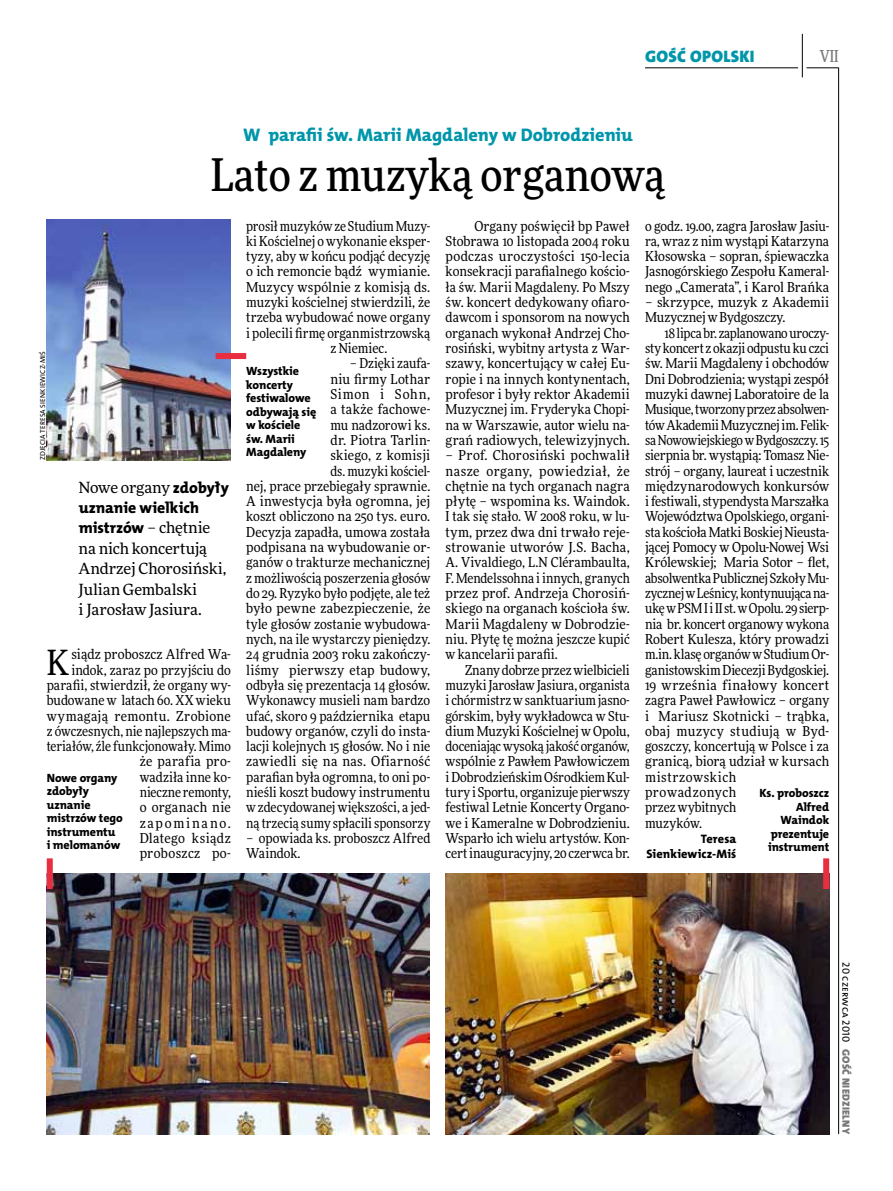
<style>
.page{position:relative;width:893px;height:1191px;background:#fff}
.page>*{position:absolute;margin:0;border:0;box-sizing:border-box;transform-origin:0 0}
.t1{font:500 45px "Freeday Narrow";color:#000}
.t2{font:34.8px "Freeday Narrow News";color:#000}
.t3{font:18.3px "The Mix HP8 Ex Bld";letter-spacing:-.005em;color:#0096aa}
.t4{font:16.65px "The Mix HP9 Blk";letter-spacing:.02em;color:#0096aa}
.t5{font:500 16.5px "Freeday Narrow";color:#787779;scale:.9 1}
.t6{font:15.75px/20.4px "The Mix HP8 Ex Bld";letter-spacing:-.005em;color:#000}
.t7{font:15.45px/20.4px "Freeday News";letter-spacing:-.01em;color:#000}
.t8{font:13.65px/15.3px "Freeday Narrow News";color:#000;text-align:justify}
.t9{font:12.3px/15.3px "The Mix HP8 Ex Bld";letter-spacing:.005em;color:#000;text-align:right}
.t10{font:12px/13.5px "The Mix HP8 Ex Bld";letter-spacing:-.005em;color:#000}
.t11{font:10.5px "The Mix HP9 Blk";letter-spacing:.025em;color:#787779}
.t12{font:10.5px "The Mix HP5 Plain";color:#000}
.t13{font:7.2px "The Mix HP5 Plain";letter-spacing:.015em;color:#000}
.s1{font-family:"The Mix HP8 Ex Bld";font-size:15.75px}
.s2{font-family:"Freeday News";font-size:15.45px}
</style>
<div class="page">
<hr style="left:806px;top:68px;width:33px;height:1px;background:#000">
<hr style="left:645px;top:68px;width:153px;height:1px;background:#000">
<hr style="left:838px;top:68px;width:1px;height:1066px;background:#000">
<hr style="left:802px;top:34px;width:1px;height:43px;background:#000">
<img style="left:446px;top:873px;width:383px;height:261px">
<img style="left:47px;top:220px;width:184px;height:240px">
<img style="left:47px;top:873px;width:383px;height:261px">
<div style="left:823px;top:858px;width:6px;height:31px;background:#e92f3f"></div>
<div style="left:47px;top:858px;width:6px;height:31px;background:#e92f3f"></div>
<div style="left:216px;top:353px;width:30px;height:6px;background:#e92f3f"></div>
<p class="t4" style="left:645px;top:46px;width:111px">GOŚĆ OPOLSKI</p>
<h3 class="t3" style="left:243px;top:123px;width:391px">W parafii św. Marii Magdaleny w Dobrodzieniu</h3>
<h1 class="t1" style="left:211px;top:147px;width:456px">Lato z muzyką organową</h1>
<p class="t5" style="left:820px;top:46px;width:22px">VII</p>
<p class="t13" style="left:38px;top:460px;width:111px;rotate:-90deg">zdjęcia Teresa Sienkiewicz-Miś</p>
<p class="t7" style="left:79px;top:476px;width:152px">Nowe organy <span class="s1">zdobyły</span></p>
<p class="t6" style="left:79px;top:497px;width:133px">uznanie wielkich mistrzów <span class="s2">– chętnie</span></p>
<p class="t7" style="left:79px;top:538px;width:149px">na nich koncertują<br>Andrzej Chorosiński,<br>Julian Gembalski<br>i Jarosław Jasiura.</p>
<p class="t8" style="left:47px;top:646px;width:186px;text-align:right">siądz proboszcz Alfred Wa&shy;indok, zaraz po przyjściu do parafii, stwierdził, że organy wy&shy;budowane w latach 60. XX wieku wymagają remontu. Zrobione z ówczesnych, nie najlepszych ma&shy;teriałów, źle funkcjonowały. Mimo że parafia pro-<br>wadziła inne ko-<br>nieczne remonty,<br>o organach nie zapominano.<br>Dlatego ksiądz<br>proboszcz po-</p>
<h2 class="t2" style="left:47px;top:641px;width:24px">K</h2>
<p class="t10" style="left:47px;top:771px;width:78px">Nowe organy zdobyły uznanie mistrzów tego instrumentu<br>i melomanów</p>
<p class="t8" style="left:246px;top:218px;width:186px">prosił muzyków ze Studium Muzy-</p>
<p class="t8" style="left:246px;top:233px;width:186px">ki Kościelnej o wykonanie eksper-</p>
<p class="t8" style="left:246px;top:248px;width:186px">tyzy, aby w końcu podjąć decyzję</p>
<p class="t8" style="left:246px;top:264px;width:186px">o ich remoncie bądź wymianie.</p>
<p class="t8" style="left:246px;top:279px;width:186px">Muzycy wspólnie z komisją ds.</p>
<p class="t8" style="left:246px;top:294px;width:186px">muzyki kościelnej stwierdzili, że</p>
<p class="t8" style="left:246px;top:310px;width:186px">trzeba wybudować nowe organy</p>
<p class="t8" style="left:246px;top:325px;width:186px">i polecili firmę organmistrzowską</p>
<p class="t8" style="left:330px;top:340px;width:58px">z Niemiec.</p>
<p class="t8" style="left:246px;top:356px;width:186px;text-align:right">– Dzięki zaufa-<br>niu firmy Lothar<br>Simon i Sohn,<br>a także fachowe-<br>mu nadzorowi ks.<br>dr. Piotra Tarlin-<br>skiego, z komisji<br>ds. muzyki kościel-<br>nej, prace przebiegały sprawnie.<br>A inwestycja była ogromna, jej koszt obliczono na 250 tys. euro.<br>Decyzja zapadła, umowa została podpisana na wybudowanie or&shy;ganów o trakturze mechanicznej z możliwością poszerzenia głosów do 29. Ryzyko było podjęte, ale też było pewne zabezpieczenie, że tyle głosów zostanie wybudowa&shy;nych, na ile wystarczy pieniędzy.<br>24 grudnia 2003 roku zakończy&shy;liśmy pierwszy etap budowy, odbyła się prezentacja 14 głosów.<br>Wykonawcy musieli nam bardzo ufać, skoro 9 października etapu budowy organów, czyli do insta&shy;lacji kolejnych 15 głosów. No i nie zawiedli się na nas. Ofiarność parafian była ogromna, to oni po&shy;nieśli koszt budowy instrumentu w zdecydowanej większości, a jed&shy;ną trzecią sumy spłacili sponsorzy</p>
<p class="t8" style="left:246px;top:830px;width:186px">– opowiada ks. proboszcz Alfred<br>Waindok.</p>
<p class="t10" style="left:246px;top:365px;width:72px">Wszystkie koncerty festiwalowe odbywają się w kościele św. Marii<br>Magdaleny</p>
<p class="t8" style="left:446px;top:218px;width:186px;text-indent:29px">Organy poświęcił bp Paweł Stobrawa 10 listopada 2004 roku podczas uroczystości 150-lecia konsekracji parafialnego kościo&shy;ła św. Marii Magdaleny. Po Mszy św. koncert dedykowany ofiaro&shy;dawcom i sponsorom na nowych organach wykonał Andrzej Cho&shy;rosiński, wybitny artysta z War&shy;szawy, koncertujący w całej Eu&shy;ropie i na innych kontynentach, profesor i były rektor Akademii Muzycznej im. Fryderyka Chopi&shy;na w Warszawie, autor wielu na&shy;grań radiowych, telewizyjnych.</p>
<p class="t8" style="left:446px;top:447px;width:186px">– Prof. Chorosiński pochwalił nasze organy, powiedział, że chętnie na tych organach nagra płytę – wspomina ks. Waindok.<br>I tak się stało. W 2008 roku, w lu&shy;tym, przez dwa dni trwało reje&shy;strowanie utworów J.S. Bacha, A. Vivaldiego, L.N Clérambaulta, F. Mendelssohna i innych, granych przez prof. Andrzeja Chorosiń&shy;skiego na organach kościoła św.<br>Marii Magdaleny w Dobrodzie&shy;niu. Płytę tę można jeszcze kupić w kancelarii parafii.</p>
<p class="t8" style="left:446px;top:662px;width:186px;text-indent:20px">Znany dobrze przez wielbicieli muzyki Jarosław Jasiura, organista i chórmistrz w sanktuarium jasno&shy;górskim, były wykładowca w Stu&shy;dium Muzyki Kościelnej w Opolu, doceniając wysoką jakość organów, wspólnie z Pawłem Pawłowiczem i Dobrodzieńskim Ośrodkiem Kul&shy;tury i Sportu, organizuje pierwszy festiwal Letnie Koncerty Organo&shy;we i Kameralne w Dobrodzieniu.<br>Wsparło ich wielu artystów. Kon&shy;cert inauguracyjny, 20 czerwca br.</p>
<p class="t8" style="left:645px;top:218px;width:186px">o godz. 19.00, zagra Jarosław Jasiu&shy;ra, wraz z nim wystąpi Katarzyna Kłosowska – sopran, śpiewaczka Jasnogórskiego Zespołu Kameral&shy;nego „Camerata”, i Karol Brańka</p>
<p class="t8" style="left:645px;top:294px;width:186px">– skrzypce, muzyk z Akademii<br>Muzycznej w Bydgoszczy.</p>
<p class="t8" style="left:645px;top:325px;width:186px;text-align:left;text-indent:20px">18 lipca br. zaplanowano uroczy&shy;sty koncert z okazji odpustu ku czci św. Marii Magdaleny i obchodów<br>Dni Dobrodzienia; wystąpi zespół muzyki dawnej Laboratoire de la<br>Musique, tworzony przez absolwen&shy;tów Akademii Muzycznej im. Felik&shy;sa Nowowiejskiego w Bydgoszczy. 15 sierpnia br. wystąpią: Tomasz Nie&shy;strój – organy, laureat i uczestnik międzynarodowych konkursów i festiwali, stypendysta Marszałka<br>Województwa Opolskiego, organi&shy;sta kościoła Matki Boskiej Nieusta&shy;jącej Pomocy w Opolu-Nowej Wsi<br>Królewskiej; Maria Sotor – flet, absolwentka Publicznej Szkoły Mu&shy;zycznej w Leśnicy, kontynuująca na&shy;ukę w PSM I i II st. w Opolu. 29 sierp&shy;nia br. koncert organowy wykona<br>Robert Kulesza, który prowadzi m.in. klasę organów w Studium Or&shy;ganistowskim Diecezji Bydgoskiej.<br>19 września finałowy koncert zagra Paweł Pawłowicz – organy i Mariusz Skotnicki – trąbka, obaj muzycy studiują w Byd&shy;goszczy, koncertują w Polsce i za granicą, biorą udział w kursach mistrzowskich prowadzonych<br>przez wybitnych<br>muzyków.</p>
<p class="t9" style="left:646px;top:831px;width:91px">Teresa<br>Sienkiewicz-Miś</p>
<p class="t10" style="left:759px;top:786px;width:71px;text-align:right">Ks. proboszcz<br>Alfred<br>Waindok prezentuje instrument</p>
<p class="t12" style="left:853px;top:962px;width:81px;rotate:90deg">20 czerwca 2010</p>
<p class="t11" style="left:853px;top:1049px;width:86px;rotate:90deg">GOŚĆ NIEDZIELNY</p>
</div>
